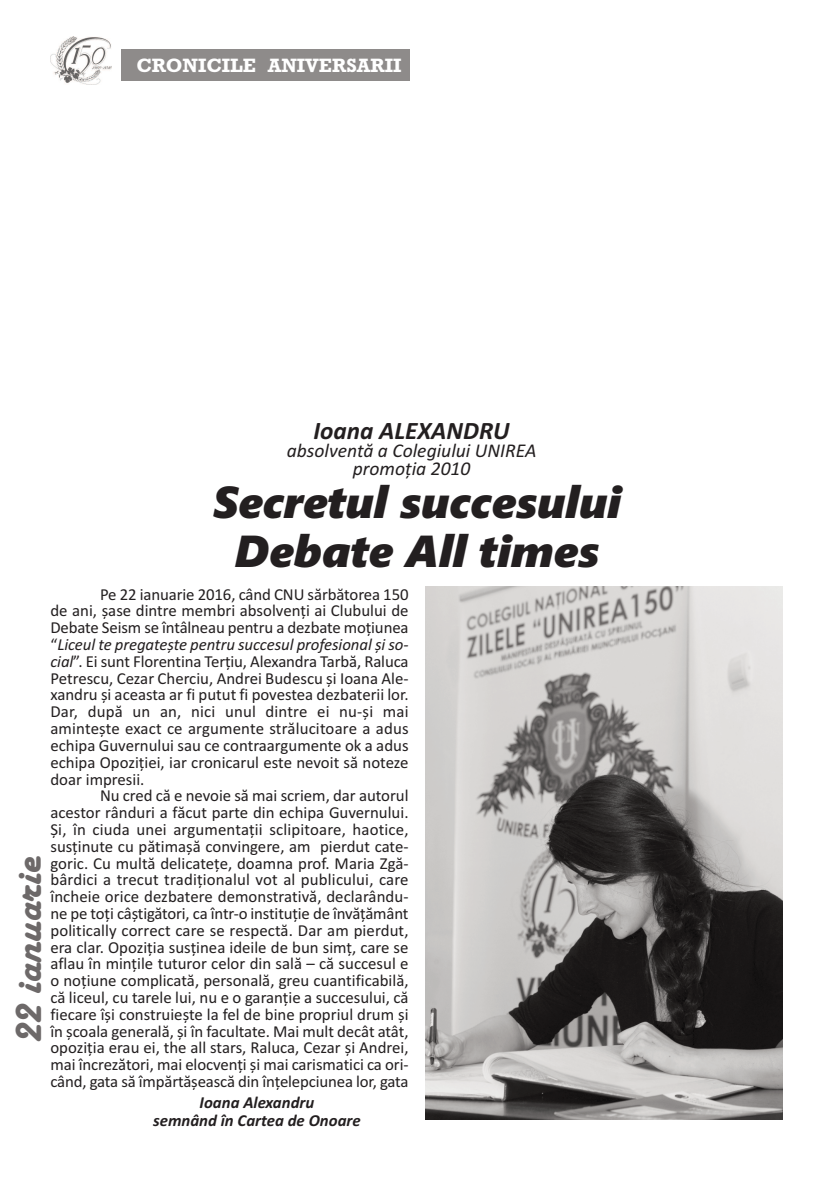
<style>
.page{position:relative;width:834px;height:1179px;background:#fff}
.page>*{position:absolute;margin:0;border:0;box-sizing:border-box;transform-origin:0 0}
.t1{font:italic 44.8px/49px "Segoe UI Black";color:#231f20;text-align:center}
.t2{font:42px "Harlow Solid";color:#6d6969}
.t3{font:italic 700 25.2px "Calibri";color:#231f20}
.t4{font:italic 19.6px/18.2px "Calibri";color:#231f20;text-align:center}
.t5{font:700 19.6px "Rockwell";color:#fff}
.t6{font:16.8px/16.8px "Calibri";letter-spacing:-.01em;color:#231f20;text-align:justify}
.t7{font:italic 700 16.8px/18.2px "Calibri";color:#231f20;text-align:center}
.s1{font-style:italic}
</style>
<div class="page">
<div style="left:121px;top:49px;width:288px;height:32px;background:#8e8b8a"></div>
<img style="left:50px;top:37px;width:61px;height:48px">
<img style="left:425px;top:587px;width:356px;height:532px">
<p class="t5" style="left:137px;top:53px;width:266px">CRONICILE ANIVERSARII</p>
<h2 class="t2" style="left:2px;top:1044px;width:189px;rotate:-90deg">22 ianuarie</h2>
<h3 class="t3" style="left:313px;top:415px;width:198px">Ioana ALEXANDRU</h3>
<p class="t4" style="left:287px;top:441px;width:251px">absolventă a Colegiului UNIREA promoția 2010</p>
<h1 class="t1" style="left:213px;top:478px;width:410px">Secretul succesului<br>Debate All times</h1>
<p class="t6" style="left:50px;top:585px;width:359px;text-indent:50px">Pe 22 ianuarie 2016, când CNU sărbătorea 150 de ani, șase dintre membri absolvenți ai Clubului de Debate Seism se întâlneau pentru a dezbate moțiunea “<span class="s1">Liceul te pregatește pentru succesul profesional și so&shy;cial</span>”. Ei sunt Florentina Terțiu, Alexandra Tarbă, Raluca Petrescu, Cezar Cherciu, Andrei Budescu și Ioana Ale&shy;xandru și aceasta ar fi putut fi povestea dezbaterii lor.<br>Dar, după un an, nici unul dintre ei nu-și mai amintește exact ce argumente strălucitoare a adus echipa Guvernului sau ce contraargumente ok a adus echipa Opoziției, iar cronicarul este nevoit să noteze doar impresii.</p>
<p class="t6" style="left:50px;top:787px;width:359px;text-indent:50px">Nu cred că e nevoie să mai scriem, dar autorul acestor rânduri a făcut parte din echipa Guvernului.<br>Și, în ciuda unei argumentații sclipitoare, haotice, susținute cu pătimașă convingere, am pierdut cate&shy;goric. Cu multă delicatețe, doamna prof. Maria Zgă&shy;bârdici a trecut tradiționalul vot al publicului, care încheie orice dezbatere demonstrativă, declarându&shy;ne pe toți câștigători, ca într-o instituție de învățământ politically correct care se respectă. Dar am pierdut, era clar. Opoziția susținea ideile de bun simț, care se aflau în mințile tuturor celor din sală – că succesul e o noțiune complicată, personală, greu cuantificabilă, că liceul, cu tarele lui, nu e o garanție a succesului, că fiecare își construiește la fel de bine propriul drum și în școala generală, și în facultate. Mai mult decât atât, opoziția erau ei, the all stars, Raluca, Cezar și Andrei, mai încrezători, mai elocvenți și mai carismatici ca ori&shy;când, gata să împărtășească din înțelepciunea lor, gata</p>
<p class="t7" style="left:153px;top:1092px;width:209px">Ioana Alexandru<br>semnând în Cartea de Onoare</p>
</div>
